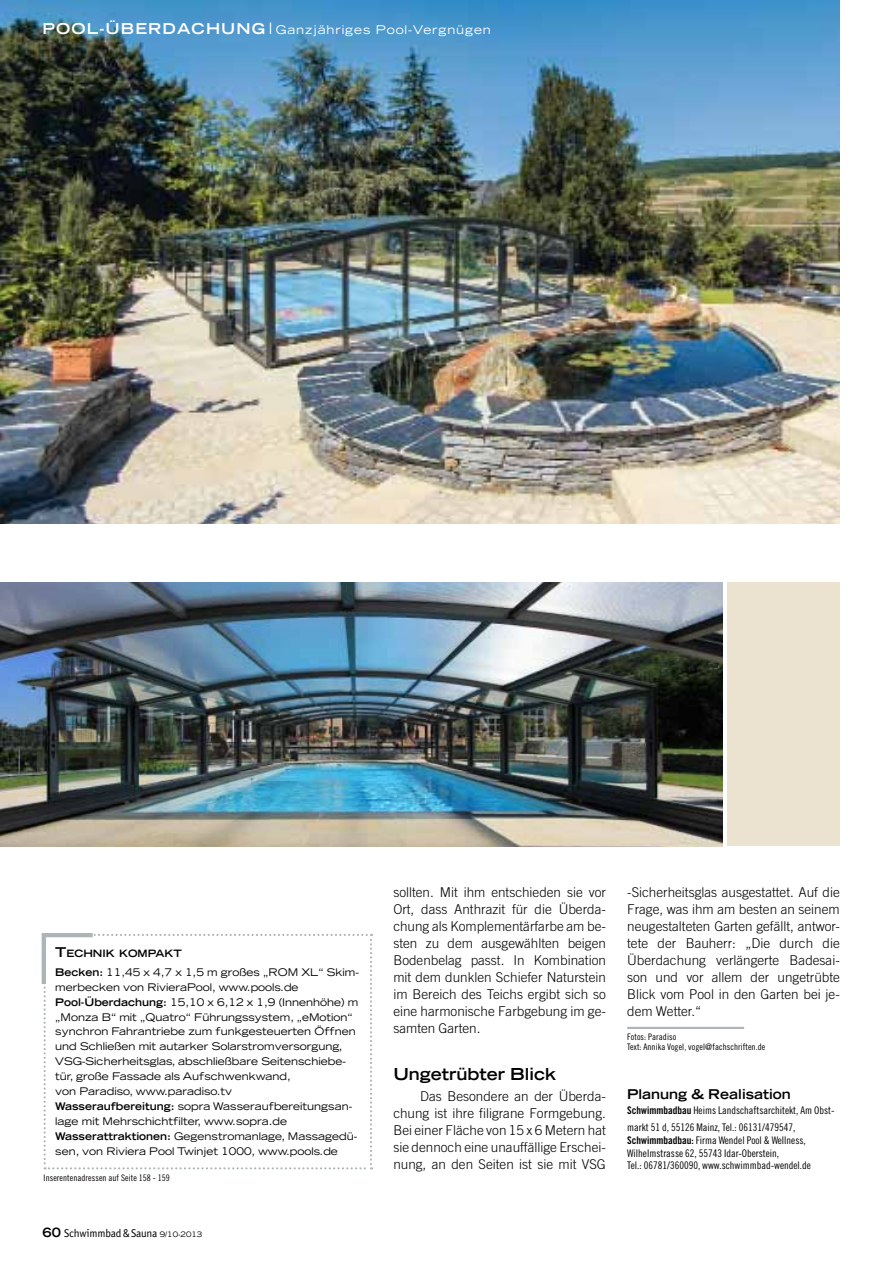
<style>
.page{position:relative;width:893px;height:1263px;background:#fff}
.page>*{position:absolute;margin:0;border:0;box-sizing:border-box;transform-origin:0 0}
.t1{font:700 expanded 16.5px "Trade Gothic LH";color:#000}
.t2{font:300 13.5px/17px "Trade Gothic";color:#000;text-align:justify}
.t3{font:700 expanded 13.5px "Trade Gothic LH";color:#000}
.t4{font:expanded 12px "Trade Gothic LH";letter-spacing:.075em;color:#fff}
.t5{font:11.25px "Officina Sans";letter-spacing:-.015em;color:#000}
.t6{font:expanded 10.5px/14.9px "Trade Gothic LH";color:#000}
.t7{font:10.5px/12.8px "Trade Gothic Cond Eighteen";color:#000}
.t8{font:700 expanded 10.2px "Trade Gothic LH";color:#000}
.t9{font:9px/10.5px "Trade Gothic Cond Eighteen";letter-spacing:.01em;color:#000}
.s1{font-weight:700;font-size:15px}
.s2{font-size:13.5px}
.s3{font-weight:700}
.s4{font-family:"Trade Gothic LH";font-weight:700;font-stretch:expanded;font-size:12.75px}
.s5{font-family:"Trade Gothic LH";font-stretch:expanded;font-size:7.5px}
.s6{font-family:"Trade Gothic Bold Cond Twenty"}
</style>
<div class="page">
<svg style="left:42px;top:933px;width:330px;height:236px"></svg>
<hr style="left:627px;top:1027px;width:117px;height:2px;background:#adb4b8">
<img style="left:0;top:583px;width:723px;height:263px">
<img style="left:0;top:0;width:840px;height:523px">
<div style="left:727px;top:583px;width:113px;height:263px;background:#ebe3d0"></div>
<p class="t4" style="left:43px;top:22px;width:450px"><span class="s1">pool-Über dachung</span> ❘ Ganzjähriges Pool-Vergnügen</p>
<p class="t8" style="left:55px;top:946px;width:128px"><span class="s2">T</span>ECHNIK KOMPAKT</p>
<p class="t6" style="left:55px;top:964px;width:305px"><span class="s3">Becken:</span> 11,45 x 4,7 x 1,5 m großes „ROM XL“ Skim&shy;merbecken von RivieraPool, www.pools.de <span class="s3">Pool-Überdachung:</span> 15,10 x 6,12 x 1,9 (Innenhöhe) m „Monza B“ mit „Quatro“ Führungssystem, „eMotion“ synchron Fahrantriebe zum funkgesteuerten Öffnen und Schließen mit autarker Solarstromversorgung, VSG-Sicherheitsglas, abschließbare Seitenschiebe&shy;tür, große Fassade als Aufschwenkwand,<br>von Paradiso, www.paradiso.tv<br><span class="s3">Wasseraufbereitung:</span> sopra Wasseraufbereitungsan&shy;lage mit Mehrschichtfilter, www.sopra.de <span class="s3">Wasserattraktionen:</span> Gegenstromanlage, Massagedü&shy;sen, von Riviera Pool Twinjet 1000, www.pools.de</p>
<p class="t9" style="left:44px;top:1172px;width:128px">Inserentenadressen auf Seite 158 - 159</p>
<p class="t5" style="left:43px;top:1227px;width:161px"><span class="s4">60</span> Schwimmbad &amp; Sauna <span class="s5">9/10-2013</span></p>
<p class="t2" style="left:393px;top:884px;width:214px">sollten. Mit ihm entschieden sie vor Ort, dass Anthrazit für die Überda&shy;chung als Komplementärfarbe am be&shy;sten zu dem ausgewählten beigen Bodenbelag passt. In Kombination mit dem dunklen Schiefer Naturstein im Bereich des Teichs ergibt sich so eine harmonische Farbgebung im ge&shy;samten Garten.</p>
<p class="t1" style="left:393px;top:1063px;width:164px">U ngetrübter Blick</p>
<p class="t2" style="left:393px;top:1088px;width:214px;text-indent:27px">Das Besondere an der Überda&shy;chung ist ihre filigrane Formgebung.<br>Bei einer Fläche von 15 x 6 Metern hat sie dennoch eine unauffällige Erschei&shy;nung, an den Seiten ist sie mit VSG</p>
<p class="t2" style="left:627px;top:884px;width:214px">-Sicherheitsglas ausgestattet. Auf die Frage, was ihm am besten an seinem neugestalteten Garten gefällt, antwor&shy;tete der Bauherr: „Die durch die Überdachung verlängerte Badesai&shy;son und vor allem der ungetrübte Blick vom Pool in den Garten bei je&shy;dem Wetter.“</p>
<p class="t9" style="left:627px;top:1031px;width:140px">Fotos: Paradiso<br>Text: Annika Vogel, vogel@fachschriften.de</p>
<p class="t3" style="left:627px;top:1085px;width:165px">Planung &amp; Realisation</p>
<p class="t7" style="left:627px;top:1102px;width:209px;line-height:17px"><span class="s6">Schwimmbadbau</span> Heims Landschaftsarchitekt, Am Obst&shy;markt 51 d, 55126 Mainz, Tel.: 06131/479547,</p>
<p class="t7" style="left:627px;top:1134px;width:185px"><span class="s6">Schwimmbadbau:</span> Firma Wendel Pool &amp; Wellness,<br>Wilhelmstrasse 62, 55743 Idar-Oberstein,<br>Tel.: 06781/360090, www.schwimmbad-wendel.de</p>
</div>
